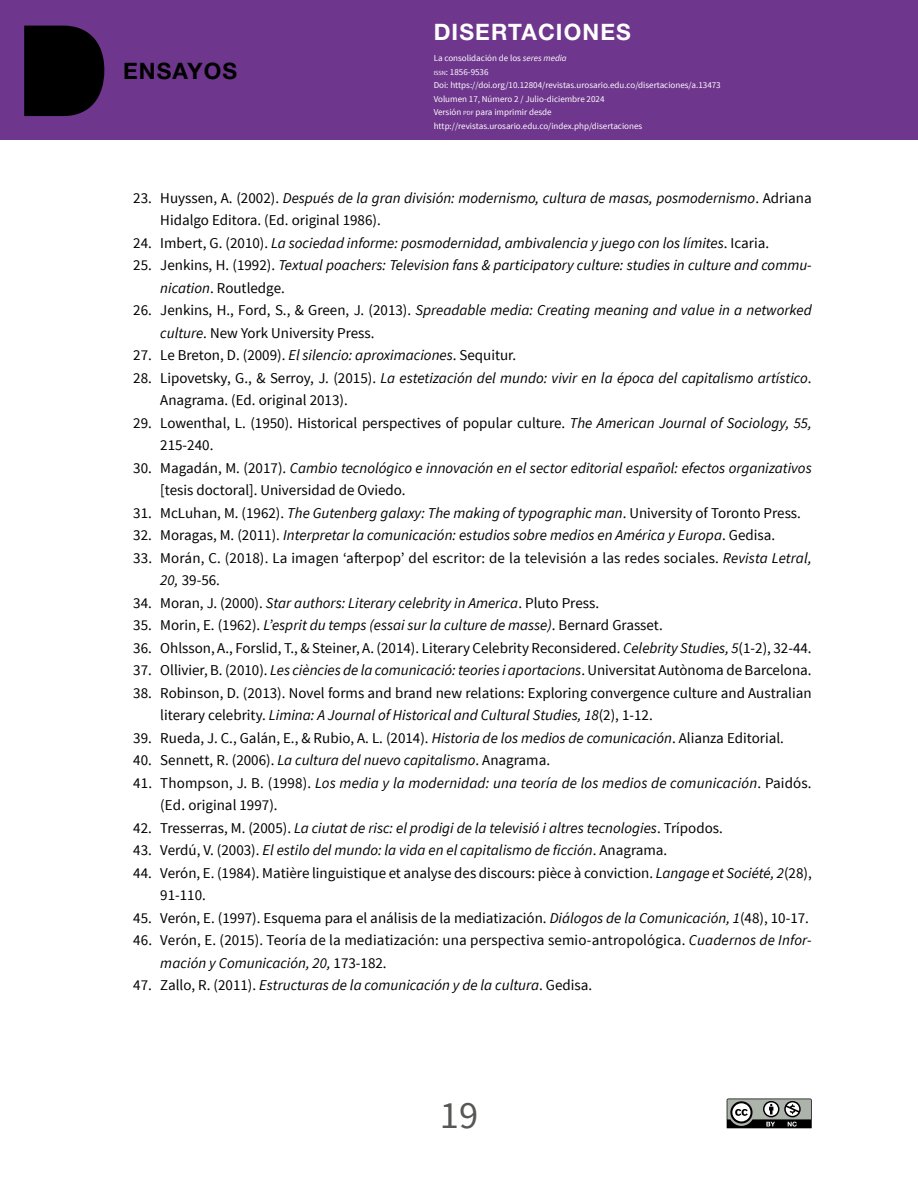
<style>
.page{position:relative;width:918px;height:1188px;background:#fff}
.page>*{position:absolute;margin:0;border:0;box-sizing:border-box;transform-origin:0 0}
.t1{font:38.4px "Source Sans Pro";color:#575756}
.t2{font:700 22.65px "Helvetica Neue LT Std";letter-spacing:.05em;color:#fff}
.t3{font:700 22.65px "Helvetica Neue LT Std";letter-spacing:.05em;color:#000}
.t4{font:15px/22.5px "Source Sans Pro";color:#000}
.t5{font:italic 15px/22.5px "Source Sans Pro";color:#000}
.t6{font:9px/13.5px "Source Sans Pro";color:#fff}
.s1{font-style:italic}
.s2{font-size:6.3px}
.s3{font-style:normal}
</style>
<div class="page">
<div style="left:0;top:0;width:918px;height:139px;background:#6e368c"></div>
<svg style="left:24px;top:26px;width:80px;height:90px;background:#0a040c"></svg>
<svg style="left:727px;top:1099px;width:85px;height:29px;background:#747874"></svg>
<h2 class="t3" style="left:123px;top:57px;width:116px">ENSAYOS</h2>
<h2 class="t2" style="left:434px;top:18px;width:199px">DISERTACIONES</h2>
<p class="t6" style="left:434px;top:52px;width:289px">La consolidación de los <span class="s1">seres media<br></span><span class="s2">ISSN</span>: 1856-9536<br>Doi: https://doi.org/10.12804/revistas.urosario.edu.co/disertaciones/a.13473<br>Volumen 17, Número 2 / Julio-diciembre 2024<br>Versión <span class="s2">PDF</span> para imprimir desde http://revistas.urosario.edu.co/index.php/disertaciones</p>
<p class="t5" style="left:160px;top:186px;width:653px;text-indent:-27px"><span class="s3">23. Huyssen, A. (2002).</span> Después de la gran división: modernismo, cultura de masas, posmodernismo<span class="s3">. Adriana<br>Hidalgo Editora. (Ed. original 1986).</span></p>
<p class="t5" style="left:133px;top:231px;width:637px"><span class="s3">24. Imbert, G. (2010).</span> La sociedad informe: posmodernidad, ambivalencia y juego con los límites<span class="s3">. Icaria.</span></p>
<p class="t5" style="left:160px;top:254px;width:653px;text-indent:-27px"><span class="s3">25. Jenkins, H. (1992).</span> Textual poachers: Television fans &amp; participatory culture: studies in culture and commu&shy;nication<span class="s3">. Routledge.</span></p>
<p class="t4" style="left:160px;top:299px;width:653px;text-indent:-27px">26. Jenkins, H., Ford, S., &amp; Green, J. (2013). <span class="s1">Spreadable media: Creating meaning and value in a networked culture</span>. New York University Press.</p>
<p class="t4" style="left:133px;top:344px;width:384px">27. Le Breton, D. (2009). <span class="s1">El silencio: aproximaciones</span>. Sequitur.</p>
<p class="t4" style="left:160px;top:367px;width:653px;text-indent:-27px">28. Lipovetsky, G., &amp; Serroy, J. (2015). <span class="s1">La estetización del mundo: vivir en la época del capitalismo artístico</span>.<br>Anagrama. (Ed. original 2013).</p>
<p class="t4" style="left:160px;top:412px;width:653px;text-indent:-27px">29. Lowenthal, L. (1950). Historical perspectives of popular culture. <span class="s1">The American Journal of Sociology, 55,<br></span>215-240.</p>
<p class="t5" style="left:160px;top:456px;width:653px;text-indent:-27px"><span class="s3">30. Magadán, M. (2017).</span> Cambio tecnológico e innovación en el sector editorial español: efectos organizativos <span class="s3">[tesis doctoral]. Universidad de Oviedo.</span></p>
<p class="t4" style="left:133px;top:502px;width:669px">31. McLuhan, M. (1962). <span class="s1">The Gutenberg galaxy: The making of typographic man</span>. University of Toronto Press.</p>
<p class="t5" style="left:133px;top:524px;width:643px"><span class="s3">32. Moragas, M. (2011).</span> Interpretar la comunicación: estudios sobre medios en América y Europa<span class="s3">. Gedisa.</span></p>
<p class="t4" style="left:160px;top:547px;width:653px;text-indent:-27px">33. Morán, C. (2018). La imagen ‘afterpop’ del escritor: de la televisión a las redes sociales. <span class="s1">Revista Letral,<br>20,</span> 39-56.</p>
<p class="t5" style="left:133px;top:591px;width:467px"><span class="s3">34. Moran, J. (2000).</span> Star authors: Literary celebrity in America<span class="s3">. Pluto Press.</span></p>
<p class="t5" style="left:133px;top:614px;width:531px"><span class="s3">35. Morin, E. (1962).</span> L’esprit du temps (essai sur la culture de masse)<span class="s3">. Bernard Grasset.</span></p>
<p class="t4" style="left:133px;top:637px;width:680px">36. Ohlsson, A., Forslid, T., &amp; Steiner, A. (2014). Literary Celebrity Reconsidered. <span class="s1">Celebrity Studies, 5</span>(1-2), 32-44.</p>
<p class="t4" style="left:133px;top:659px;width:680px">37. Ollivier, B. (2010). <span class="s1">Les ciències de la comunicació: teories i aportacions</span>. Universitat Autònoma de Barcelona.</p>
<p class="t4" style="left:160px;top:682px;width:653px;text-indent:-27px">38. Robinson, D. (2013). Novel forms and brand new relations: Exploring convergence culture and Australian literary celebrity. <span class="s1">Limina: A Journal of Historical and Cultural Studies, 18</span>(2), 1-12.</p>
<p class="t4" style="left:133px;top:727px;width:652px">39. Rueda, J. C., Galán, E., &amp; Rubio, A. L. (2014). <span class="s1">Historia de los medios de comunicación</span>. Alianza Editorial.</p>
<p class="t4" style="left:133px;top:749px;width:418px">40. Sennett, R. (2006). <span class="s1">La cultura del nuevo capitalismo</span>. Anagrama.</p>
<p class="t5" style="left:160px;top:771px;width:653px;text-indent:-27px"><span class="s3">41. Thompson, J. B. (1998).</span> Los media y la modernidad: una teoría de los medios de comunicación<span class="s3">. Paidós. (Ed. original 1997).</span></p>
<p class="t5" style="left:133px;top:816px;width:591px"><span class="s3">42. Tresserras, M. (2005).</span> La ciutat de risc: el prodigi de la televisió i altres tecnologies<span class="s3">. Trípodos.</span></p>
<p class="t5" style="left:133px;top:839px;width:536px"><span class="s3">43. Verdú, V. (2003).</span> El estilo del mundo: la vida en el capitalismo de ficción<span class="s3">. Anagrama.</span></p>
<p class="t4" style="left:160px;top:862px;width:653px;text-indent:-27px">44. Verón, E. (1984). Matière linguistique et analyse des discours: pièce à conviction. <span class="s1">Langage et Société, 2</span>(28),<br>91-110.</p>
<p class="t4" style="left:133px;top:907px;width:677px">45. Verón, E. (1997). Esquema para el análisis de la mediatización. <span class="s1">Diálogos de la Comunicación, 1</span>(48), 10-17.</p>
<p class="t4" style="left:160px;top:929px;width:653px;text-indent:-27px">46. Verón, E. (2015). Teoría de la mediatización: una perspectiva semio-antropológica. <span class="s1">Cuadernos de Infor&shy;mación y Comunicación, 20,</span> 173-182.</p>
<p class="t5" style="left:133px;top:974px;width:460px"><span class="s3">47. Zallo, R. (2011).</span> Estructuras de la comunicación y de la cultura<span class="s3">. Gedisa.</span></p>
<h1 class="t1" style="left:440px;top:1092px;width:40px">19</h1>
</div>
